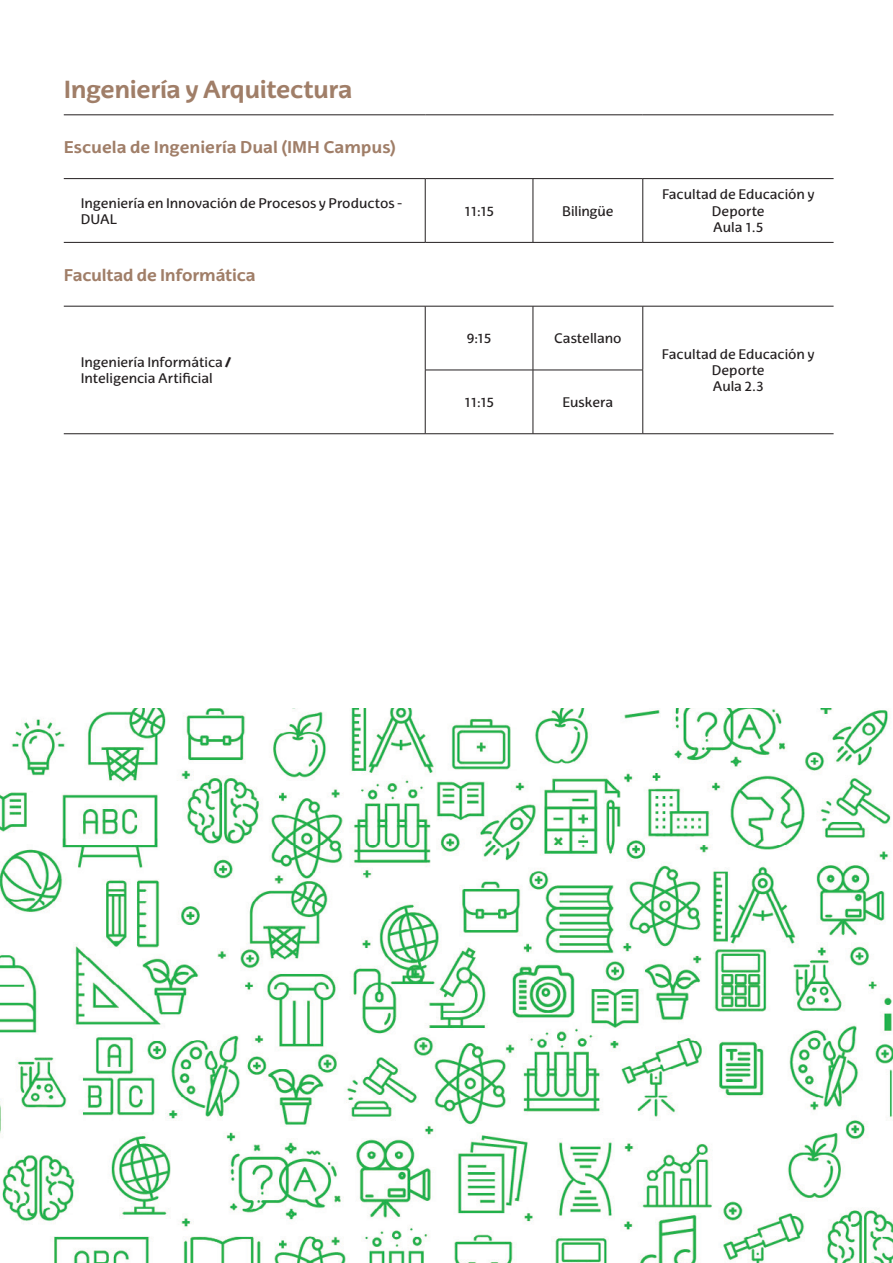
<style>
.page{position:relative;width:893px;height:1263px;background:#fff}
.page>*{position:absolute;margin:0;border:0;box-sizing:border-box;transform-origin:0 0}
.t1{font:700 24px "EHU Sans";letter-spacing:-.02em;color:#a07e68}
.t2{font:700 16.5px "EHU Sans";letter-spacing:-.005em;color:#a07e68}
.t3{font:13.5px/16.2px "EHU Sans";color:#231f20}
.s1{font-weight:900}
</style>
<div class="page">
<img style="left:0;top:708px;width:893px;height:555px">
<svg style="left:64px;top:114px;width:770px;height:1px"></svg>
<hr style="left:642px;top:179px;width:1px;height:63px;background:#231f20">
<hr style="left:642px;top:306px;width:1px;height:64px;background:#231f20">
<hr style="left:642px;top:370px;width:1px;height:64px;background:#231f20">
<hr style="left:64px;top:115px;width:361px;height:1px;background:#231f20">
<hr style="left:425px;top:115px;width:108px;height:1px;background:#231f20">
<hr style="left:533px;top:115px;width:110px;height:1px;background:#231f20">
<hr style="left:643px;top:115px;width:191px;height:1px;background:#231f20">
<hr style="left:64px;top:178px;width:361px;height:1px;background:#231f20">
<hr style="left:425px;top:178px;width:108px;height:1px;background:#231f20">
<hr style="left:425px;top:179px;width:1px;height:63px;background:#231f20">
<hr style="left:533px;top:178px;width:110px;height:1px;background:#231f20">
<hr style="left:533px;top:179px;width:1px;height:63px;background:#231f20">
<hr style="left:643px;top:178px;width:191px;height:1px;background:#231f20">
<hr style="left:64px;top:242px;width:361px;height:1px;background:#231f20">
<hr style="left:425px;top:242px;width:108px;height:1px;background:#231f20">
<hr style="left:533px;top:242px;width:110px;height:1px;background:#231f20">
<hr style="left:643px;top:242px;width:191px;height:1px;background:#231f20">
<hr style="left:64px;top:306px;width:361px;height:1px;background:#231f20">
<hr style="left:425px;top:306px;width:108px;height:1px;background:#231f20">
<hr style="left:425px;top:306px;width:1px;height:64px;background:#231f20">
<hr style="left:533px;top:306px;width:110px;height:1px;background:#231f20">
<hr style="left:533px;top:306px;width:1px;height:64px;background:#231f20">
<hr style="left:643px;top:306px;width:191px;height:1px;background:#231f20">
<hr style="left:425px;top:370px;width:108px;height:1px;background:#231f20">
<hr style="left:425px;top:370px;width:1px;height:64px;background:#231f20">
<hr style="left:533px;top:370px;width:110px;height:1px;background:#231f20">
<hr style="left:533px;top:370px;width:1px;height:64px;background:#231f20">
<hr style="left:64px;top:433px;width:361px;height:1px;background:#231f20">
<hr style="left:425px;top:433px;width:108px;height:1px;background:#231f20">
<hr style="left:533px;top:433px;width:110px;height:1px;background:#231f20">
<hr style="left:643px;top:433px;width:191px;height:1px;background:#231f20">
<h1 class="t1" style="left:64px;top:75px;width:290px">Ingeniería y Arquitectura</h1>
<p class="t2" style="left:64px;top:137px;width:334px">Escuela de Ingeniería Dual (IMH Campus)</p>
<p class="t3" style="left:81px;top:195px;width:323px">Ingeniería en Innovación de Procesos y Productos -<br>DUAL</p>
<p class="t3" style="left:464px;top:203px;width:32px">11:15</p>
<p class="t3" style="left:562px;top:203px;width:53px">Bilingüe</p>
<p class="t2" style="left:64px;top:264px;width:193px">Facultad de Informática</p>
<p class="t3" style="left:81px;top:354px;width:152px">Ingeniería Informática <span class="s1">/<br></span>Inteligencia Artificial</p>
<p class="t3" style="left:467px;top:330px;width:26px">9:15</p>
<p class="t3" style="left:554px;top:330px;width:69px">Castellano</p>
<p class="t3" style="left:464px;top:394px;width:32px">11:15</p>
<p class="t3" style="left:562px;top:394px;width:52px">Euskera</p>
<p class="t3" style="left:662px;top:186px;width:154px;text-align:center">Facultad de Educación y<br>Deporte<br>Aula 1.5</p>
<p class="t3" style="left:662px;top:346px;width:154px;text-align:center">Facultad de Educación y<br>Deporte<br>Aula 2.3</p>
</div>
